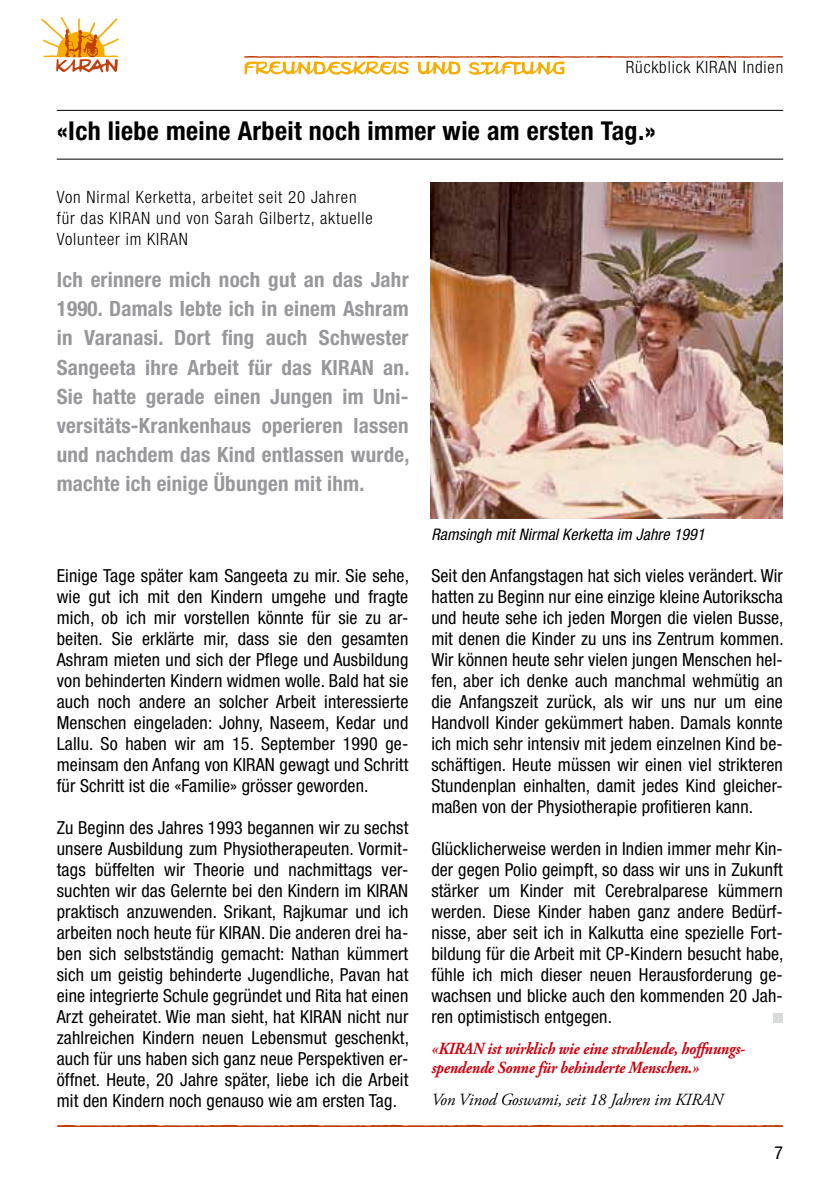
<style>
.page{position:relative;width:840px;height:1191px;background:#fff}
.page>*{position:absolute;margin:0;border:0;box-sizing:border-box;transform-origin:0 0}
.t1{font:700 condensed 26px "Helvetica Neue";letter-spacing:.015em;color:#000}
.t2{font:700 condensed 21px/29px "Helvetica Neue";letter-spacing:.01em;color:#98989c}
.t3{font:condensed 18px/21px "Helvetica Neue";letter-spacing:.01em;color:#000;text-align:justify}
.t4{font:300 condensed 17px/21px "Helvetica Neue";letter-spacing:.05em;color:#000}
.t5{font:italic 700 17px/19px "Adobe Garamond Pro";letter-spacing:-.01em;color:#d1010e;scale:.9 1}
.t6{font:italic 17px "Adobe Garamond Pro";letter-spacing:-.01em;color:#000}
.t7{font:italic condensed 16px "Helvetica Neue";letter-spacing:.01em;color:#000}
</style>
<div class="page">
<svg style="left:41px;top:17px;width:78px;height:56px"></svg>
<svg style="left:57px;top:1124px;width:725px;height:2px"></svg>
<svg style="left:244px;top:56px;width:538px;height:19px"></svg>
<hr style="left:57px;top:110px;width:725px;height:1px;background:#000">
<hr style="left:57px;top:159px;width:725px;height:1px;background:#000">
<div style="left:772px;top:1012px;width:10px;height:10px;background:#d8dbdc"></div>
<img style="left:430px;top:182px;width:352px;height:336px">
<p class="t4" style="left:625px;top:57px;width:159px">Rückblick KIRAN Indien</p>
<h1 class="t1" style="left:57px;top:115px;width:600px">«Ich liebe meine Arbeit noch immer wie am ersten Tag.»</h1>
<p class="t4" style="left:57px;top:187px;width:317px">Von Nirmal Kerketta, arbeitet seit 20 Jahren für das KIRAN und von Sarah Gilbertz, aktuelle<br>Volunteer im KIRAN</p>
<p class="t2" style="left:57px;top:265px;width:354px">Ich erinnere mich noch gut an das Jahr 1990. Damals lebte ich in einem Ashram in Varanasi. Dort fing auch Schwester Sangeeta ihre Arbeit für das KIRAN an.<br>Sie hatte gerade einen Jungen im Uni&shy;versitäts-Krankenhaus operieren lassen und nachdem das Kind entlassen wurde, machte ich einige Übungen mit ihm.</p>
<p class="t3" style="left:57px;top:564px;width:353px">Einige Tage später kam Sangeeta zu mir. Sie sehe, wie gut ich mit den Kindern umgehe und fragte mich, ob ich mir vorstellen könnte für sie zu ar&shy;beiten. Sie erklärte mir, dass sie den gesamten Ashram mieten und sich der Pflege und Ausbildung von behinderten Kindern widmen wolle. Bald hat sie auch noch andere an solcher Arbeit interessierte Menschen eingeladen: Johny, Naseem, Kedar und Lallu. So haben wir am 15. September 1990 ge&shy;meinsam den Anfang von KIRAN gewagt und Schritt für Schritt ist die «Familie» grösser geworden.</p>
<p class="t3" style="left:57px;top:816px;width:353px">Zu Beginn des Jahres 1993 begannen wir zu sechst unsere Ausbildung zum Physiotherapeuten. Vormit&shy;tags büffelten wir Theorie und nachmittags ver&shy;suchten wir das Gelernte bei den Kindern im KIRAN praktisch anzuwenden. Srikant, Rajkumar und ich arbeiten noch heute für KIRAN. Die anderen drei ha&shy;ben sich selbstständig gemacht: Nathan kümmert sich um geistig behinderte Jugendliche, Pavan hat eine integrierte Schule gegründet und Rita hat einen Arzt geheiratet. Wie man sieht, hat KIRAN nicht nur zahlreichen Kindern neuen Lebensmut geschenkt, auch für uns haben sich ganz neue Perspektiven er&shy;öffnet. Heute, 20 Jahre später, liebe ich die Arbeit mit den Kindern noch genauso wie am ersten Tag.</p>
<p class="t7" style="left:431px;top:524px;width:275px">Ramsingh mit Nirmal Kerketta im Jahre 1991</p>
<p class="t3" style="left:431px;top:565px;width:353px">Seit den Anfangstagen hat sich vieles verändert. Wir hatten zu Beginn nur eine einzige kleine Autorikscha und heute sehe ich jeden Morgen die vielen Busse, mit denen die Kinder zu uns ins Zentrum kommen.<br>Wir können heute sehr vielen jungen Menschen hel&shy;fen, aber ich denke auch manchmal wehmütig an die Anfangszeit zurück, als wir uns nur um eine Handvoll Kinder gekümmert haben. Damals konnte ich mich sehr intensiv mit jedem einzelnen Kind be&shy;schäftigen. Heute müssen wir einen viel strikteren Stundenplan einhalten, damit jedes Kind gleicher&shy;maßen von der Physiotherapie profitieren kann.</p>
<p class="t3" style="left:431px;top:838px;width:353px;text-align:left">Glücklicherweise werden in Indien immer mehr Kin&shy;der gegen Polio geimpft, so dass wir uns in Zukunft stärker um Kinder mit Cerebralparese kümmern werden. Diese Kinder haben ganz andere Bedürf&shy;nisse, aber seit ich in Kalkutta eine spezielle Fort&shy;bildung für die Arbeit mit CP-Kindern besucht habe, fühle ich mich dieser neuen Herausforderung ge&shy;wachsen und blicke auch den kommenden 20 Jah&shy;ren optimistisch entgegen.</p>
<p class="t5" style="left:431px;top:1039px;width:349px">«KIRAN ist wirklich wie eine strahlende, hoffnungs&shy;spendende Sonne für behinderte Menschen.»</p>
<p class="t6" style="left:431px;top:1089px;width:293px">Von Vinod Goswami, seit 18 Jahren im KIRAN</p>
<p class="t3" style="left:774px;top:1142px;width:10px">7</p>
</div>
